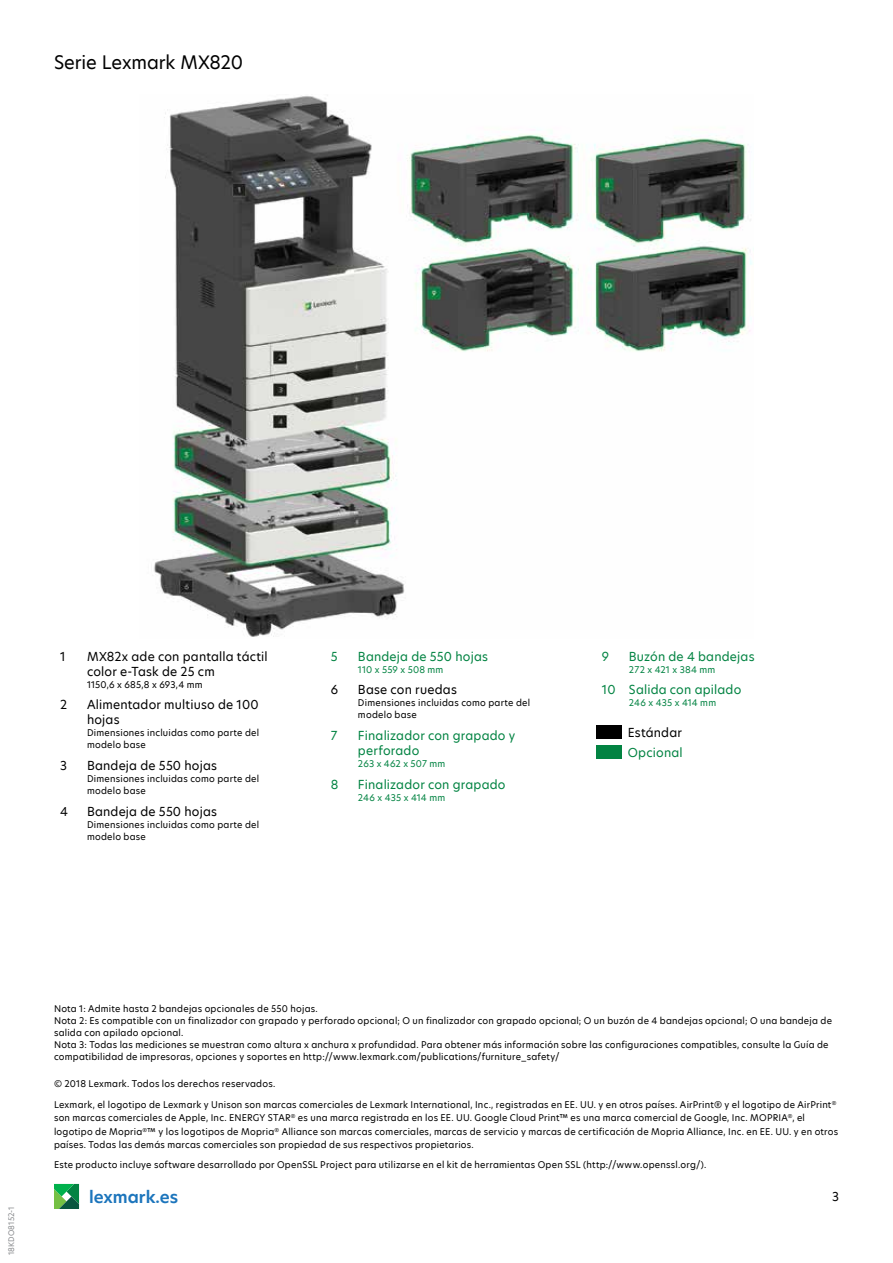
<style>
.page{position:relative;width:893px;height:1263px;background:#fff}
.page>*{position:absolute;margin:0;border:0;box-sizing:border-box;transform-origin:0 0}
.t1{font:18px "TP Hero";letter-spacing:-.005em;color:#000}
.t2{font:600 16.5px "TP Hero";color:#1c75bc}
.t3{font:12px/15px "TP Hero";letter-spacing:.015em;color:#000}
.t4{font:12px/15px "TP Hero";letter-spacing:.015em;color:#028342}
.t5{font:9px/12px "TP Hero";letter-spacing:.025em;color:#000}
.t6{font:9px "TP Hero";letter-spacing:.025em;color:#028342}
.t7{font:7.5px "TP Hero";letter-spacing:.025em;color:#888a8d}
</style>
<div class="page">
<svg style="left:54px;top:1184px;width:25px;height:25px"></svg>
<img style="left:154px;top:96px;width:598px;height:541px">
<div style="left:596px;top:725px;width:26px;height:14px;background:#000"></div>
<div style="left:596px;top:745px;width:26px;height:14px;background:#028342"></div>
<h1 class="t1" style="left:54px;top:50px;width:190px">Serie Lexmark MX820</h1>
<h3 class="t3" style="left:60px;top:648px;width:7px">1</h3>
<h3 class="t3" style="left:87px;top:648px;width:182px">MX82x ade con pantalla táctil color e-Task de 25 cm</h3>
<p class="t5" style="left:87px;top:678px;width:117px">1150,6 x 685,8 x 693,4 mm</p>
<h3 class="t3" style="left:60px;top:697px;width:9px">2</h3>
<h3 class="t3" style="left:87px;top:697px;width:173px">Alimentador multiuso de 100 hojas</h3>
<p class="t5" style="left:87px;top:727px;width:174px">Dimensiones incluidas como parte del modelo base</p>
<h3 class="t3" style="left:60px;top:758px;width:8px">3</h3>
<h3 class="t3" style="left:87px;top:758px;width:132px">Bandeja de 550 hojas</h3>
<p class="t5" style="left:87px;top:772px;width:174px">Dimensiones incluidas como parte del modelo base</p>
<h3 class="t3" style="left:60px;top:803px;width:9px">4</h3>
<h3 class="t3" style="left:87px;top:803px;width:132px">Bandeja de 550 hojas</h3>
<p class="t5" style="left:87px;top:818px;width:174px">Dimensiones incluidas como parte del modelo base</p>
<h3 class="t4" style="left:331px;top:648px;width:8px">5</h3>
<h3 class="t4" style="left:358px;top:648px;width:132px">Bandeja de 550 hojas</h3>
<p class="t6" style="left:358px;top:663px;width:87px">110 x 559 x 508 mm</p>
<h3 class="t3" style="left:331px;top:682px;width:9px">6</h3>
<h3 class="t3" style="left:358px;top:682px;width:101px">Base con ruedas</h3>
<p class="t5" style="left:358px;top:697px;width:174px">Dimensiones incluidas como parte del modelo base</p>
<h3 class="t4" style="left:331px;top:728px;width:8px">7</h3>
<h3 class="t4" style="left:358px;top:728px;width:159px">Finalizador con grapado y perforado</h3>
<p class="t6" style="left:358px;top:757px;width:89px">263 x 462 x 507 mm</p>
<h3 class="t4" style="left:331px;top:776px;width:9px">8</h3>
<h3 class="t4" style="left:358px;top:776px;width:149px">Finalizador con grapado</h3>
<p class="t6" style="left:358px;top:791px;width:89px">246 x 435 x 414 mm</p>
<h3 class="t4" style="left:602px;top:648px;width:9px">9</h3>
<h3 class="t4" style="left:629px;top:648px;width:127px">Buzón de 4 bandejas</h3>
<p class="t6" style="left:629px;top:663px;width:88px">272 x 421 x 384 mm</p>
<h3 class="t4" style="left:602px;top:682px;width:141px">10 Salida con apilado</h3>
<p class="t6" style="left:629px;top:697px;width:89px">246 x 435 x 414 mm</p>
<h3 class="t3" style="left:628px;top:725px;width:56px">Estándar</h3>
<h3 class="t4" style="left:628px;top:745px;width:56px">Opcional</h3>
<p class="t7" style="left:6px;top:1255px;width:50px;rotate:-90deg">18KDO8152-1</p>
<p class="t5" style="left:54px;top:1003px;width:779px">Nota 1: Admite hasta 2 bandejas opcionales de 550 hojas.<br>Nota 2: Es compatible con un finalizador con grapado y perforado opcional; O un finalizador con grapado opcional; O un buzón de 4 bandejas opcional; O una bandeja de salida con apilado opcional.<br>Nota 3: Todas las mediciones se muestran como altura x anchura x profundidad. Para obtener más información sobre las configuraciones compatibles, consulte la Guía de compatibilidad de impresoras, opciones y soportes en http://www.lexmark.com/publications/furniture_safety/</p>
<p class="t5" style="left:54px;top:1078px;width:223px">© 2018 Lexmark. Todos los derechos reservados.</p>
<p class="t5" style="left:54px;top:1097px;width:786px;line-height:13.5px">Lexmark, el logotipo de Lexmark y Unison son marcas comerciales de Lexmark International, Inc., registradas en EE. UU. y en otros países. AirPrint® y el logotipo de AirPrint<sup>® </sup>son marcas comerciales de Apple, Inc. ENERGY STAR<sup>®</sup> es una marca registrada en los EE. UU. Google Cloud Print™ es una marca comercial de Google, Inc. MOPRIA<sup>®</sup>, el logotipo de Mopria<sup>®</sup>™ y los logotipos de Mopria<sup>®</sup> Alliance son marcas comerciales, marcas de servicio y marcas de certificación de Mopria Alliance, Inc. en EE. UU. y en otros países. Todas las demás marcas comerciales son propiedad de sus respectivos propietarios.</p>
<p class="t5" style="left:54px;top:1159px;width:654px">Este producto incluye software desarrollado por OpenSSL Project para utilizarse en el kit de herramientas Open SSL (http://www.openssl.org/).</p>
<h2 class="t2" style="left:89px;top:1186px;width:91px">lexmark.es</h2>
<h3 class="t3" style="left:832px;top:1189px;width:8px">3</h3>
</div>
